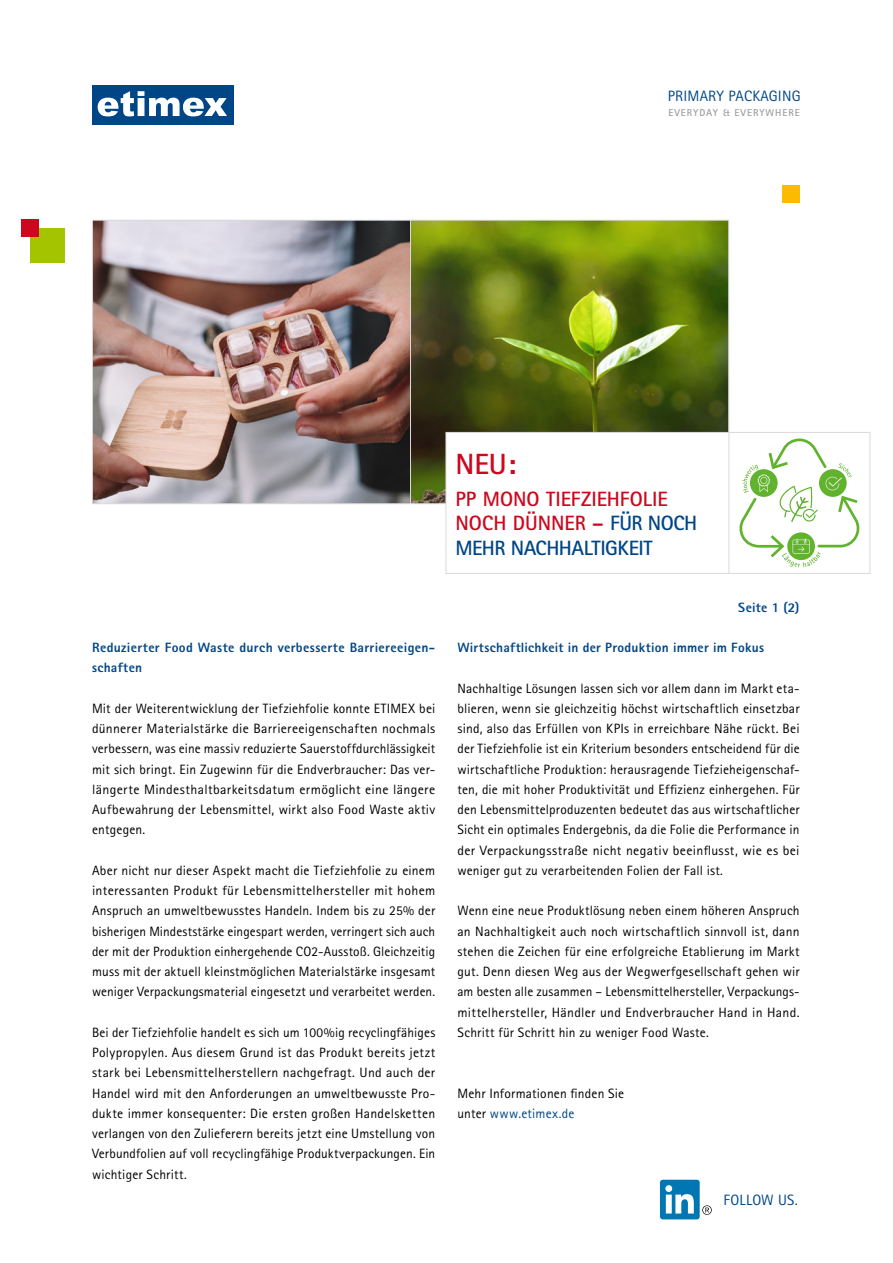
<style>
.page{position:relative;width:893px;height:1263px;background:#fff}
.page>*{position:absolute;margin:0;border:0;box-sizing:border-box;transform-origin:0 0}
.t1{font:700 29.25px "Rotis Sans Serif";color:#cd071e}
.t2{font:700 20.7px/24.9px "Rotis Sans Serif";letter-spacing:-.005em;color:#cd071e}
.t3{font:15px "Rotis Sans Serif Std";letter-spacing:.01em;color:#004687}
.t4{font:13.5px/20.2px "Rotis Sans Serif Std";letter-spacing:.015em;color:#000;text-align:justify}
.t5{font:800 13.5px/20.2px "Rotis Sans Serif Std";letter-spacing:.025em;color:#004687}
.t6{font:700 10.05px "Rotis Sans Serif";letter-spacing:.095em;color:#9c9e9f}
.s1{color:#004687}
</style>
<div class="page">
<div style="left:92px;top:85px;width:142px;height:39px;background:#004687"></div>
<svg style="left:98px;top:91px;width:129px;height:25px"></svg>
<img style="left:94px;top:222px;width:315px;height:280px">
<div style="left:92px;top:220px;width:319px;height:284px;border:1px solid #d9dadb"></div>
<img style="left:412px;top:222px;width:315px;height:280px">
<div style="left:30px;top:228px;width:35px;height:35px;background:#a4c400"></div>
<div style="left:21px;top:219px;width:18px;height:18px;background:#cd071e"></div>
<div style="left:782px;top:185px;width:18px;height:17px;background:#fabb00"></div>
<div style="left:660px;top:1180px;width:40px;height:39px;background:#0076b2;border-radius:3px"></div>
<svg style="left:665px;top:1185px;width:29px;height:28px"></svg>
<svg style="left:702px;top:1205px;width:10px;height:10px"></svg>
<div style="left:446px;top:432px;width:291px;height:142px;background:#fff;border:1px solid #d9dadb"></div>
<div style="left:729px;top:432px;width:141px;height:142px;background:#fff;border:1px solid #d9dadb"></div>
<svg style="left:739px;top:438px;width:121px;height:129px"></svg>
<p class="t3" style="left:668px;top:87px;width:134px">PRIMARY PACKAGING</p>
<p class="t6" style="left:668px;top:106px;width:133px">EVERYDAY &amp; EVERYWHERE</p>
<p class="t5" style="left:92px;top:637px;width:345px">Reduzierter Food Waste durch verbesserte Barriereeigen&shy;schaften</p>
<p class="t4" style="left:92px;top:698px;width:345px">Mit der Weiterentwicklung der Tiefziehfolie konnte ETIMEX bei dünnerer Materialstärke die Barriereeigenschaften nochmals verbessern, was eine massiv reduzierte Sauerstoffdurchlässigkeit mit sich bringt. Ein Zugewinn für die Endverbraucher: Das ver&shy;längerte Mindesthaltbarkeitsdatum ermöglicht eine längere Aufbewahrung der Lebensmittel, wirkt also Food Waste aktiv entgegen.</p>
<p class="t4" style="left:92px;top:860px;width:345px">Aber nicht nur dieser Aspekt macht die Tiefziehfolie zu einem interessanten Produkt für Lebensmittelhersteller mit hohem Anspruch an umweltbewusstes Handeln. Indem bis zu 25% der bisherigen Mindeststärke eingespart werden, verringert sich auch der mit der Produktion einhergehende CO2-Ausstoß. Gleichzeitig muss mit der aktuell kleinstmöglichen Materialstärke insgesamt weniger Verpackungsmaterial eingesetzt und verarbeitet werden.</p>
<p class="t4" style="left:92px;top:1022px;width:345px">Bei der Tiefziehfolie handelt es sich um 100%ig recyclingfähiges Polypropylen. Aus diesem Grund ist das Produkt bereits jetzt stark bei Lebensmittelherstellern nachgefragt. Und auch der Handel wird mit den Anforderungen an umweltbewusste Pro&shy;dukte immer konsequenter: Die ersten großen Handelsketten verlangen von den Zulieferern bereits jetzt eine Umstellung von Verbundfolien auf voll recyclingfähige Produktverpackungen. Ein wichtiger Schritt.</p>
<h1 class="t1" style="left:455px;top:445px;width:62px">NEU:</h1>
<h2 class="t2" style="left:455px;top:486px;width:243px">PP MONO TIEFZIEHFOLIE<br>NOCH DÜNNER – <span class="s1">FÜR NOCH<br>MEHR NACHHALTIGKEIT</span></h2>
<p class="t5" style="left:738px;top:597px;width:63px">Seite 1 (2)</p>
<p class="t5" style="left:457px;top:637px;width:308px">Wirtschaftlichkeit in der Produktion immer im Fokus</p>
<p class="t4" style="left:457px;top:678px;width:344px">Nachhaltige Lösungen lassen sich vor allem dann im Markt eta&shy;blieren, wenn sie gleichzeitig höchst wirtschaftlich einsetzbar sind, also das Erfüllen von KPIs in erreichbare Nähe rückt. Bei der Tiefziehfolie ist ein Kriterium besonders entscheidend für die wirtschaftliche Produktion: herausragende Tiefzieheigenschaf&shy;ten, die mit hoher Produktivität und Effizienz einhergehen. Für den Lebensmittelproduzenten bedeutet das aus wirtschaftlicher Sicht ein optimales Endergebnis, da die Folie die Performance in der Verpackungsstraße nicht negativ beeinflusst, wie es bei weniger gut zu verarbeitenden Folien der Fall ist.</p>
<p class="t4" style="left:457px;top:901px;width:344px">Wenn eine neue Produktlösung neben einem höheren Anspruch an Nachhaltigkeit auch noch wirtschaftlich sinnvoll ist, dann stehen die Zeichen für eine erfolgreiche Etablierung im Markt gut. Denn diesen Weg aus der Wegwerfgesellschaft gehen wir am besten alle zusammen – Lebensmittelhersteller, Verpackungs&shy;mittelhersteller, Händler und Endverbraucher Hand in Hand.<br>Schritt für Schritt hin zu weniger Food Waste.</p>
<p class="t4" style="left:457px;top:1083px;width:168px">Mehr Informationen finden Sie unter <span class="s1">www.etimex.de</span></p>
<p class="t3" style="left:723px;top:1191px;width:76px">FOLLOW US.</p>
</div>
